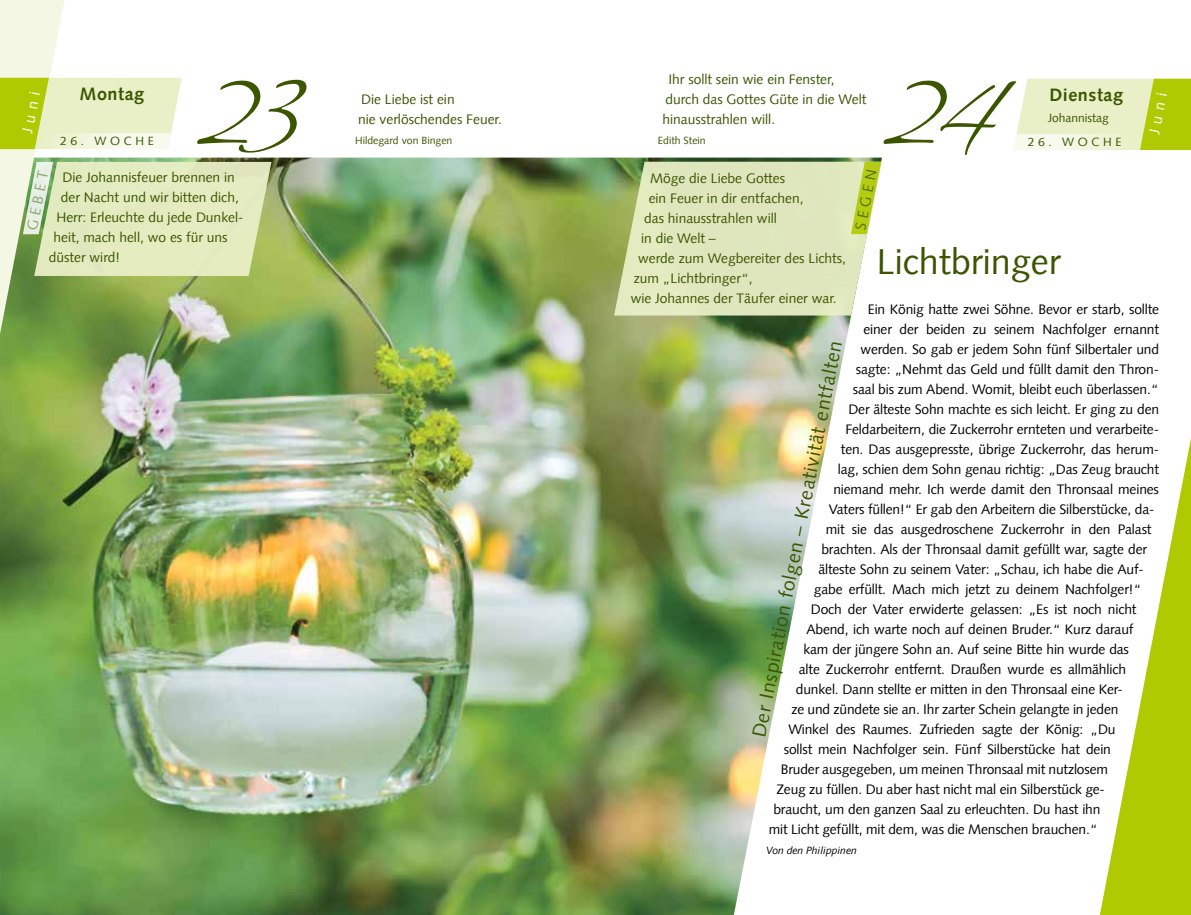
<style>
.page{position:relative;width:1191px;height:915px;background:#fff}
.page>*{position:absolute;margin:0;border:0;box-sizing:border-box;transform-origin:0 0}
.t1{font:120px "Scriptina";color:#3b5501}
.t2{font:36px "Syntax LT";color:#3b5501}
.t3{font:19.5px "Syntax LT";color:#3b5501}
.t4{font:700 18px "Syntax LT";letter-spacing:.03em;color:#3b5501}
.t5{font:15px "Syntax LT";color:#3b5501}
.t6{font:15px "Syntax LT";color:#fff}
.t7{font:13.8px "Syntax LT";letter-spacing:-.01em;color:#000}
.t8{font:13.8px/20px "Syntax LT";color:#3b5501}
.t9{font:12px "Syntax LT";letter-spacing:.15em;color:#3b5501}
.t10{font:12px "Syntax LT";color:#3b5501}
.t11{font:10.5px "Syntax LT";color:#3b5501}
.t12{font:italic 10.5px "Syntax LT";letter-spacing:-.01em;color:#000}
</style>
<div class="page">
<img style="left:0;top:157px;width:882px;height:757px">
<svg style="left:1100px;top:438px;width:91px;height:476px"></svg>
<svg style="left:1013px;top:79px;width:178px;height:71px;background:#dde79b"></svg>
<svg style="left:0;top:0;width:271px;height:334px"></svg>
<svg style="left:614px;top:162px;width:267px;height:153px;background:#dbe3b6"></svg>
<p class="t8" style="left:662px;top:69px;width:206px;text-indent:6px">Ihr sollt sein wie ein Fenster, durch das Gottes Güte in die Welt hinausstrahlen will.</p>
<p class="t11" style="left:658px;top:134px;width:49px">Edith Stein</p>
<h1 class="t1" style="left:197px;top:31px;width:107px">23</h1>
<h1 class="t1" style="left:883px;top:31px;width:123px">24</h1>
<h3 class="t4" style="left:80px;top:83px;width:66px">Montag</h3>
<p class="t9" style="left:60px;top:133px;width:95px">26. WOCHE</p>
<h3 class="t4" style="left:1049px;top:84px;width:75px">Dienstag</h3>
<p class="t6" style="left:18px;top:131px;width:44px;rotate:-79deg">Juni</p>
<p class="t6" style="left:1145px;top:132px;width:44px;rotate:-79deg">Juni</p>
<p class="t5" style="left:23px;top:228px;width:62px;rotate:-79deg">GEBET</p>
<p class="t8" style="left:62px;top:167px;width:174px">Die Johannisfeuer brennen in</p>
<p class="t8" style="left:358px;top:89px;width:145px">Die Liebe ist ein<br>nie verlöschendes Feuer.</p>
<p class="t11" style="left:355px;top:134px;width:99px">Hildegard von Bingen</p>
<p class="t10" style="left:1048px;top:111px;width:62px">Johannistag</p>
<p class="t9" style="left:1027px;top:134px;width:95px">26. WOCHE</p>
<p class="t5" style="left:851px;top:228px;width:64px;rotate:-79deg">SEGEN</p>
<p class="t8" style="left:650px;top:168px;width:136px">Möge die Liebe Gottes</p>
<p class="t8" style="left:648px;top:188px;width:156px">ein Feuer in dir entfachen,</p>
<p class="t8" style="left:644px;top:208px;width:134px">das hinausstrahlen will</p>
<p class="t8" style="left:641px;top:228px;width:76px">in die Welt –</p>
<p class="t8" style="left:638px;top:248px;width:209px">werde zum Wegbereiter des Lichts,</p>
<p class="t8" style="left:633px;top:268px;width:120px">zum „Lichtbringer“,</p>
<p class="t8" style="left:630px;top:288px;width:207px">wie Johannes der Täufer einer war.</p>
<p class="t8" style="left:61px;top:187px;width:179px">der Nacht und wir bitten dich,</p>
<p class="t8" style="left:56px;top:207px;width:189px">Herr: Erleuchte du jede Dunkel-</p>
<p class="t8" style="left:53px;top:227px;width:176px">heit, mach hell, wo es für uns</p>
<p class="t8" style="left:49px;top:247px;width:73px">düster wird!</p>
<h2 class="t2" style="left:877px;top:240px;width:185px">Lichtbringer</h2>
<p class="t7" style="left:868px;top:301px;width:293px">Ein König hatte zwei Söhne. Bevor er starb, sollte</p>
<p class="t7" style="left:863px;top:321px;width:297px">einer der beiden zu seinem Nachfolger ernannt</p>
<p class="t7" style="left:860px;top:341px;width:300px">werden. So gab er jedem Sohn fünf Silbertaler und</p>
<p class="t7" style="left:856px;top:361px;width:303px">sagte: „Nehmt das Geld und füllt damit den Thron-</p>
<p class="t7" style="left:853px;top:381px;width:307px">saal bis zum Abend. Womit, bleibt euch überlassen.“</p>
<p class="t7" style="left:848px;top:401px;width:312px">Der älteste Sohn machte es sich leicht. Er ging zu den</p>
<p class="t7" style="left:845px;top:421px;width:315px">Feldarbeitern, die Zuckerrohr ernteten und verarbeite-</p>
<p class="t7" style="left:841px;top:441px;width:320px">ten. Das ausgepresste, übrige Zuckerrohr, das herum-</p>
<p class="t7" style="left:838px;top:461px;width:323px">lag, schien dem Sohn genau richtig: „Das Zeug braucht</p>
<p class="t7" style="left:833px;top:481px;width:327px">niemand mehr. Ich werde damit den Thronsaal meines</p>
<p class="t7" style="left:829px;top:501px;width:327px">Vaters füllen!“ Er gab den Arbeitern die Silberstücke, da-</p>
<p class="t7" style="left:826px;top:521px;width:327px">mit sie das ausgedroschene Zuckerrohr in den Palast</p>
<p class="t7" style="left:821px;top:541px;width:327px">brachten. Als der Thronsaal damit gefüllt war, sagte der</p>
<p class="t7" style="left:818px;top:561px;width:327px">älteste Sohn zu seinem Vater: „Schau, ich habe die Auf-</p>
<p class="t7" style="left:814px;top:580px;width:329px">gabe erfüllt. Mach mich jetzt zu deinem Nachfolger!“</p>
<p class="t7" style="left:811px;top:600px;width:327px">Doch der Vater erwiderte gelassen: „Es ist noch nicht</p>
<p class="t7" style="left:806px;top:620px;width:329px">Abend, ich warte noch auf deinen Bruder.“ Kurz darauf</p>
<p class="t7" style="left:803px;top:640px;width:327px">kam der jüngere Sohn an. Auf seine Bitte hin wurde das</p>
<p class="t7" style="left:799px;top:660px;width:329px">alte Zuckerrohr entfernt. Draußen wurde es allmählich</p>
<p class="t7" style="left:796px;top:680px;width:328px">dunkel. Dann stellte er mitten in den Thronsaal eine Ker-</p>
<p class="t7" style="left:791px;top:700px;width:329px">ze und zündete sie an. Ihr zarter Schein gelangte in jeden</p>
<p class="t7" style="left:788px;top:720px;width:329px">Winkel des Raumes. Zufrieden sagte der König: „Du</p>
<p class="t7" style="left:784px;top:740px;width:329px">sollst mein Nachfolger sein. Fünf Silberstücke hat dein</p>
<p class="t7" style="left:781px;top:760px;width:328px">Bruder ausgegeben, um meinen Thronsaal mit nutzlosem</p>
<p class="t7" style="left:776px;top:780px;width:330px">Zeug zu füllen. Du aber hast nicht mal ein Silberstück ge-</p>
<p class="t7" style="left:773px;top:800px;width:329px">braucht, um den ganzen Saal zu erleuchten. Du hast ihn</p>
<p class="t7" style="left:769px;top:820px;width:330px">mit Licht gefüllt, mit dem, was die Menschen brauchen.“</p>
<p class="t12" style="left:766px;top:843px;width:93px">Von den Philippinen</p>
<h3 class="t3" style="left:747px;top:734px;width:405px;rotate:-79deg">Der Inspiration folgen – Kreativität entfalten</h3>
</div>
